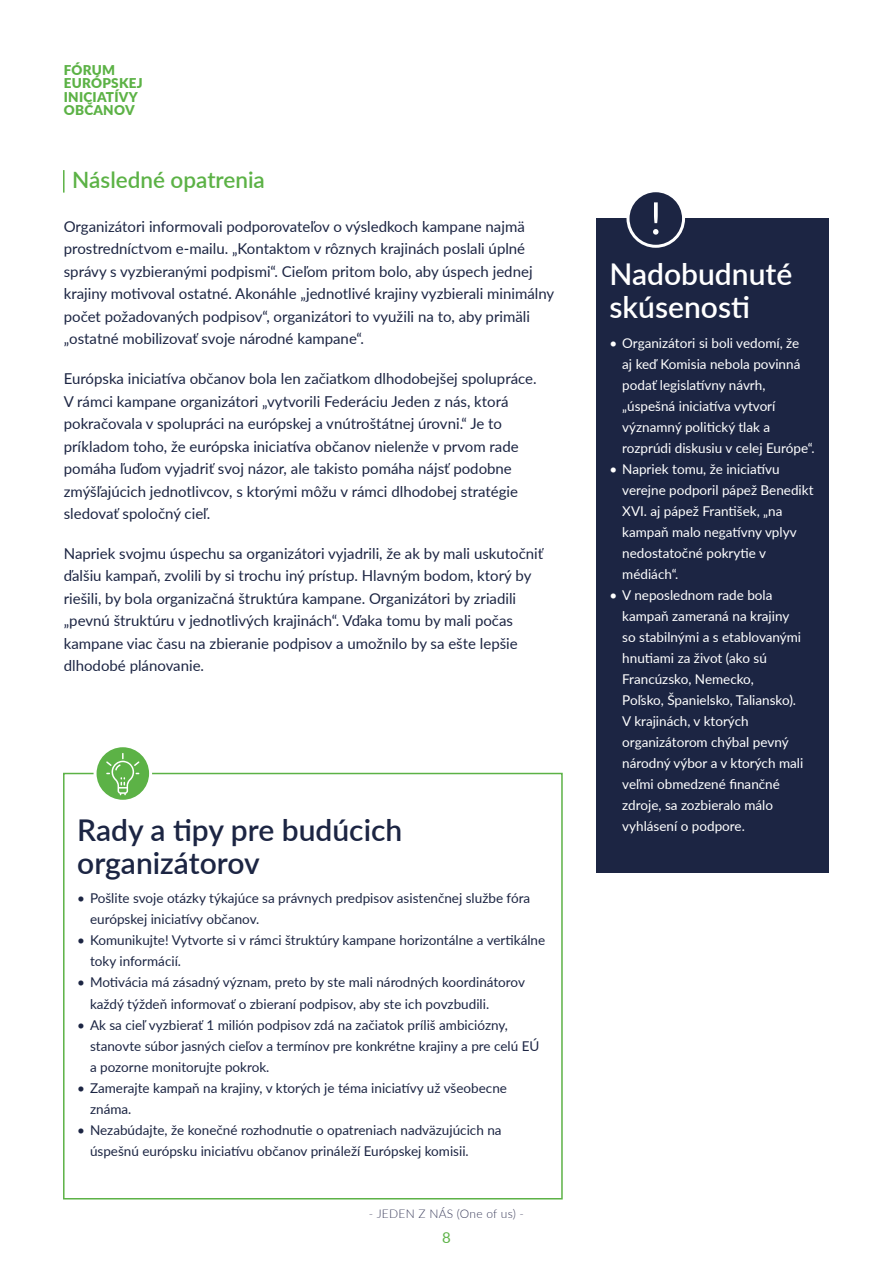
<style>
.page{position:relative;width:893px;height:1263px;background:#fff}
.page>*{position:absolute;margin:0;border:0;box-sizing:border-box;transform-origin:0 0}
.t1{font:600 30px/33px "Lato";color:#1c2543}
.t2{font:600 30px/33px "Lato";color:#fff}
.t3{font:600 22.5px "Lato";color:#5cb246}
.t4{font:15px/22.5px "Lato";color:#1c2543}
.t5{font:15px "Lato";color:#5cb246}
.t6{font:13.5px/21px "Lato";color:#1c2543}
.t7{font:13.5px/21px "Lato";color:#fff}
.t8{font:900 13.5px/13.5px "Lato";letter-spacing:.02em;color:#5cb246}
.t9{font:300 12px "Lato";letter-spacing:.02em;color:#3c3e5c}
</style>
<div class="page">
<hr style="left:63px;top:170px;width:2px;height:23px;background:#5cb246">
<div style="left:597px;top:218px;width:232px;height:655px;background:#1c2543"></div>
<div style="left:628px;top:191px;width:55px;height:55px;background:#1c2543;border-radius:50%"></div>
<div style="left:626px;top:189px;width:59px;height:59px;border:3px solid #fff;border-radius:50%"></div>
<svg style="left:653px;top:202px;width:5px;height:33px"></svg>
<div style="left:63px;top:773px;width:500px;height:426px;border:2px solid #5cb246"></div>
<svg style="left:95px;top:746px;width:56px;height:55px"></svg>
<div style="left:94px;top:744px;width:58px;height:59px;border:3px solid #fff;border-radius:50%"></div>
<svg style="left:106px;top:753px;width:33px;height:42px"></svg>
<p class="t8" style="left:64px;top:62px;width:80px">FÓRUM<br>EURÓPSKEJ<br>INICIATÍVY<br>OBČANOV</p>
<h2 class="t3" style="left:72px;top:164px;width:194px">Následné opatrenia</h2>
<p class="t4" style="left:64px;top:215px;width:492px">Organizátori informovali podporovateľov o výsledkoch kampane najmä prostredníctvom e-mailu. „Kontaktom v rôznych krajinách poslali úplné správy s vyzbieranými podpismi“. Cieľom pritom bolo, aby úspech jednej krajiny motivoval ostatné. Akonáhle „jednotlivé krajiny vyzbierali minimálny počet požadovaných podpisov“, organizátori to využili na to, aby primäli „ostatné mobilizovať svoje národné kampane“.</p>
<p class="t4" style="left:64px;top:367px;width:474px">Európska iniciatíva občanov bola len začiatkom dlhodobejšej spolupráce.<br>V rámci kampane organizátori „vytvorili Federáciu Jeden z nás, ktorá pokračovala v spolupráci na európskej a vnútroštátnej úrovni.“ Je to príkladom toho, že európska iniciatíva občanov nielenže v prvom rade pomáha ľuďom vyjadriť svoj názor, ale takisto pomáha nájsť podobne zmýšľajúcich jednotlivcov, s ktorými môžu v rámci dlhodobej stratégie sledovať spoločný cieľ.</p>
<p class="t4" style="left:64px;top:541px;width:481px">Napriek svojmu úspechu sa organizátori vyjadrili, že ak by mali uskutočniť ďalšiu kampaň, zvolili by si trochu iný prístup. Hlavným bodom, ktorý by riešili, by bola organizačná štruktúra kampane. Organizátori by zriadili „pevnú štruktúru v jednotlivých krajinách“. Vďaka tomu by mali počas kampane viac času na zbieranie podpisov a umožnilo by sa ešte lepšie dlhodobé plánovanie.</p>
<h1 class="t1" style="left:77px;top:812px;width:326px">Rady a tipy pre budúcich organizátorov</h1>
<p class="t6" style="left:90px;top:887px;width:442px;text-indent:-13px">• Pošlite svoje otázky týkajúce sa právnych predpisov asistenčnej službe fóra európskej iniciatívy občanov.</p>
<p class="t6" style="left:90px;top:929px;width:457px;text-indent:-13px">• Komunikujte! Vytvorte si v rámci štruktúry kampane horizontálne a vertikálne toky informácií.</p>
<p class="t6" style="left:90px;top:971px;width:436px;text-indent:-13px">• Motivácia má zásadný význam, preto by ste mali národných koordinátorov každý týždeň informovať o zbieraní podpisov, aby ste ich povzbudili.</p>
<p class="t6" style="left:90px;top:1013px;width:451px;text-indent:-13px">• Ak sa cieľ vyzbierať 1 milión podpisov zdá na začiatok príliš ambiciózny, stanovte súbor jasných cieľov a termínov pre konkrétne krajiny a pre celú EÚ a pozorne monitorujte pokrok.</p>
<p class="t6" style="left:90px;top:1076px;width:418px;text-indent:-13px">• Zamerajte kampaň na krajiny, v ktorých je téma iniciatívy už všeobecne známa.</p>
<p class="t6" style="left:90px;top:1118px;width:413px;text-indent:-13px">• Nezabúdajte, že konečné rozhodnutie o opatreniach nadväzujúcich na úspešnú európsku iniciatívu občanov prináleží Európskej komisii.</p>
<p class="t9" style="left:369px;top:1206px;width:157px">- JEDEN Z NÁS (One of us) -</p>
<p class="t5" style="left:442px;top:1227px;width:10px">8</p>
<h1 class="t2" style="left:609px;top:256px;width:184px">Nadobudnuté skúsenosti</h1>
<p class="t7" style="left:622px;top:332px;width:194px;text-indent:-13px">• Organizátori si boli vedomí, že<br>aj keď Komisia nebola povinná podať legislatívny návrh, „úspešná iniciatíva vytvorí významný politický tlak a rozprúdi diskusiu v celej Európe“.</p>
<p class="t7" style="left:622px;top:458px;width:193px;text-indent:-13px">• Napriek tomu, že iniciatívu verejne podporil pápež Benedikt<br>XVI. aj pápež František, „na kampaň malo negatívny vplyv nedostatočné pokrytie v médiách“.</p>
<p class="t7" style="left:622px;top:584px;width:183px;text-indent:-13px">• V neposlednom rade bola kampaň zameraná na krajiny so stabilnými a s etablovanými hnutiami za život (ako sú<br>Francúzsko, Nemecko,<br>Poľsko, Španielsko, Taliansko).<br>V krajinách, v ktorých organizátorom chýbal pevný národný výbor a v ktorých mali veľmi obmedzené finančné zdroje, sa zozbieralo málo vyhlásení o podpore.</p>
</div>
